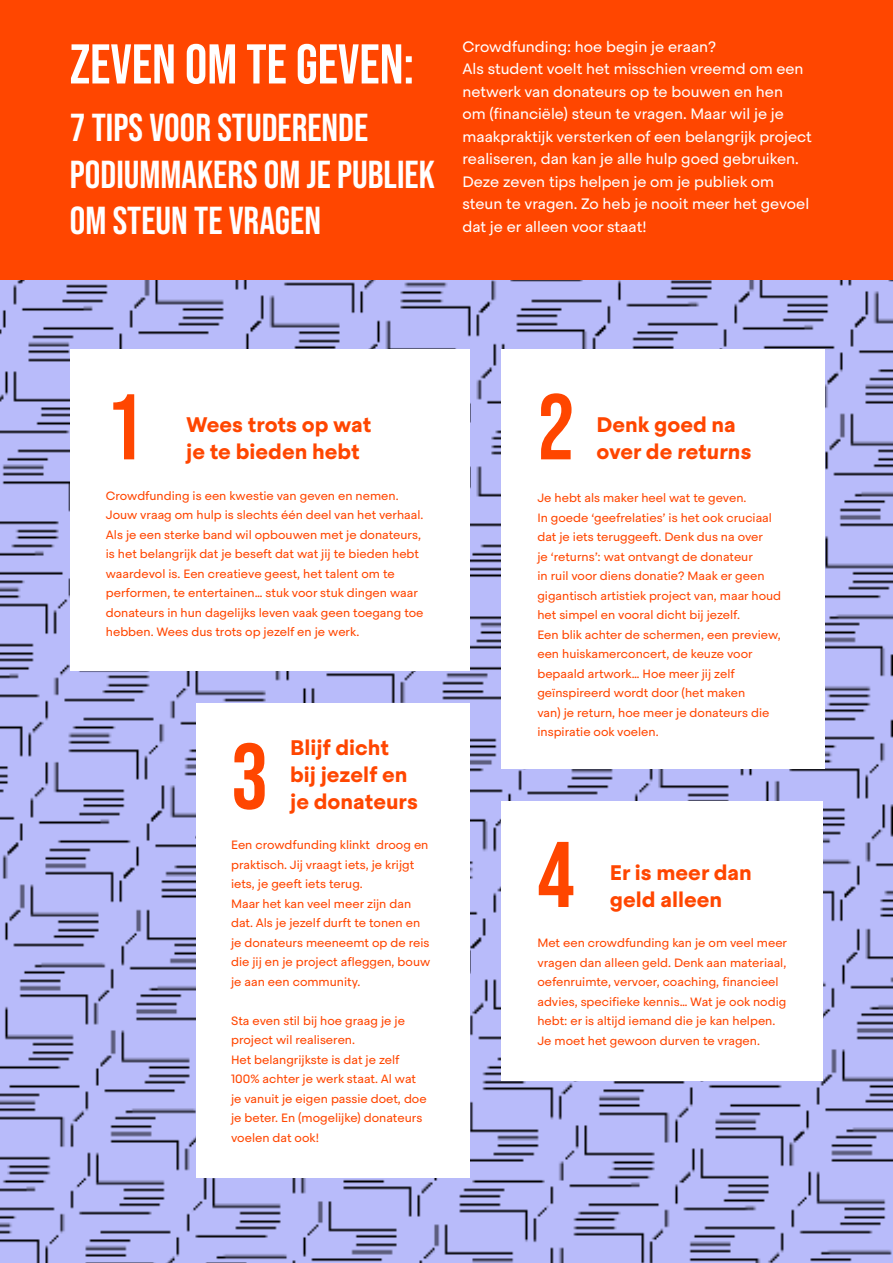
<style>
.page{position:relative;width:893px;height:1263px;background:#fff}
.page>*{position:absolute;margin:0;border:0;box-sizing:border-box;transform-origin:0 0}
.t1{font:93px "Bebas Neue";color:#ff4600}
.t2{font:55.95px "Bebas Neue";color:#fff}
.t3{font:39px/46.5px "Bebas Neue";color:#fff}
.t4{font:700 21px/27px "Steradian";color:#ff4600}
.t5{font:15px/22.5px "Steradian";color:#fff}
.t6{font:12px/19.5px "Steradian";color:#ff4600}
</style>
<div class="page">
<img style="left:0;top:279px;width:893px;height:984px">
<div style="left:0;top:0;width:893px;height:279px;background:#ff4600"></div>
<div style="left:70px;top:349px;width:400px;height:322px;background:#fff"></div>
<div style="left:501px;top:349px;width:324px;height:420px;background:#fff"></div>
<div style="left:196px;top:703px;width:274px;height:474px;background:#fff"></div>
<div style="left:501px;top:801px;width:322px;height:280px;background:#fff"></div>
<h2 class="t2" style="left:70px;top:32px;width:346px">ZEVEN OM TE GEVEN:</h2>
<h3 class="t3" style="left:70px;top:104px;width:366px">7 TIPS VOOR STUDERENDE<br>PODIUMMAKERS OM JE PUBLIEK<br>OM STEUN TE VRAGEN</h3>
<p class="t5" style="left:462px;top:35px;width:351px">Crowdfunding: hoe begin je eraan?<br>Als student voelt het misschien vreemd om een netwerk van donateurs op te bouwen en hen<br>om (financiële) steun te vragen. Maar wil je je maakpraktijk versterken of een belangrijk project realiseren, dan kan je alle hulp goed gebruiken.<br>Deze zeven tips helpen je om je publiek om steun te vragen. Zo heb je nooit meer het gevoel dat je er alleen voor staat!</p>
<h1 class="t1" style="left:106px;top:374px;width:39px">1</h1>
<h1 class="t1" style="left:537px;top:374px;width:39px">2</h1>
<h3 class="t4" style="left:186px;top:412px;width:187px">Wees trots op wat je te bieden hebt</h3>
<h3 class="t4" style="left:596px;top:412px;width:158px">Denk goed na over de returns</h3>
<p class="t6" style="left:106px;top:486px;width:319px">Crowdfunding is een kwestie van geven en nemen.<br>Jouw vraag om hulp is slechts één deel van het verhaal.<br>Als je een sterke band wil opbouwen met je donateurs, is het belangrijk dat je beseft dat wat jij te bieden hebt waardevol is. Een creatieve geest, het talent om te performen, te entertainen… stuk voor stuk dingen waar donateurs in hun dagelijks leven vaak geen toegang toe hebben. Wees dus trots op jezelf en je werk.</p>
<p class="t6" style="left:537px;top:488px;width:245px">Je hebt als maker heel wat te geven.<br>In goede ‘geefrelaties’ is het ook cruciaal dat je iets teruggeeft. Denk dus na over<br>je ‘returns’: wat ontvangt de donateur<br>in ruil voor diens donatie? Maak er geen gigantisch artistiek project van, maar houd het simpel en vooral dicht bij jezelf.<br>Een blik achter de schermen, een preview, een huiskamerconcert, de keuze voor bepaald artwork… Hoe meer jij zelf geïnspireerd wordt door (het maken<br>van) je return, hoe meer je donateurs die inspiratie ook voelen.</p>
<h3 class="t4" style="left:290px;top:734px;width:129px">Blijf dicht bij jezelf en je donateurs</h3>
<h1 class="t1" style="left:231px;top:724px;width:39px">3</h1>
<p class="t6" style="left:231px;top:835px;width:201px">Een crowdfunding klinkt droog en praktisch. Jij vraagt iets, je krijgt iets, je geeft iets terug.<br>Maar het kan veel meer zijn dan dat. Als je jezelf durft te tonen en je donateurs meeneemt op de reis die jij en je project afleggen, bouw je aan een community.</p>
<p class="t6" style="left:231px;top:1011px;width:197px">Sta even stil bij hoe graag je je project wil realiseren.<br>Het belangrijkste is dat je zelf<br>100% achter je werk staat. Al wat je vanuit je eigen passie doet, doe je beter. En (mogelijke) donateurs voelen dat ook!</p>
<h1 class="t1" style="left:537px;top:822px;width:39px">4</h1>
<h3 class="t4" style="left:610px;top:859px;width:143px">Er is meer dan geld alleen</h3>
<p class="t6" style="left:537px;top:933px;width:251px">Met een crowdfunding kan je om veel meer vragen dan alleen geld. Denk aan materiaal, oefenruimte, vervoer, coaching, financieel advies, specifieke kennis… Wat je ook nodig hebt: er is altijd iemand die je kan helpen.<br>Je moet het gewoon durven te vragen.</p>
</div>
